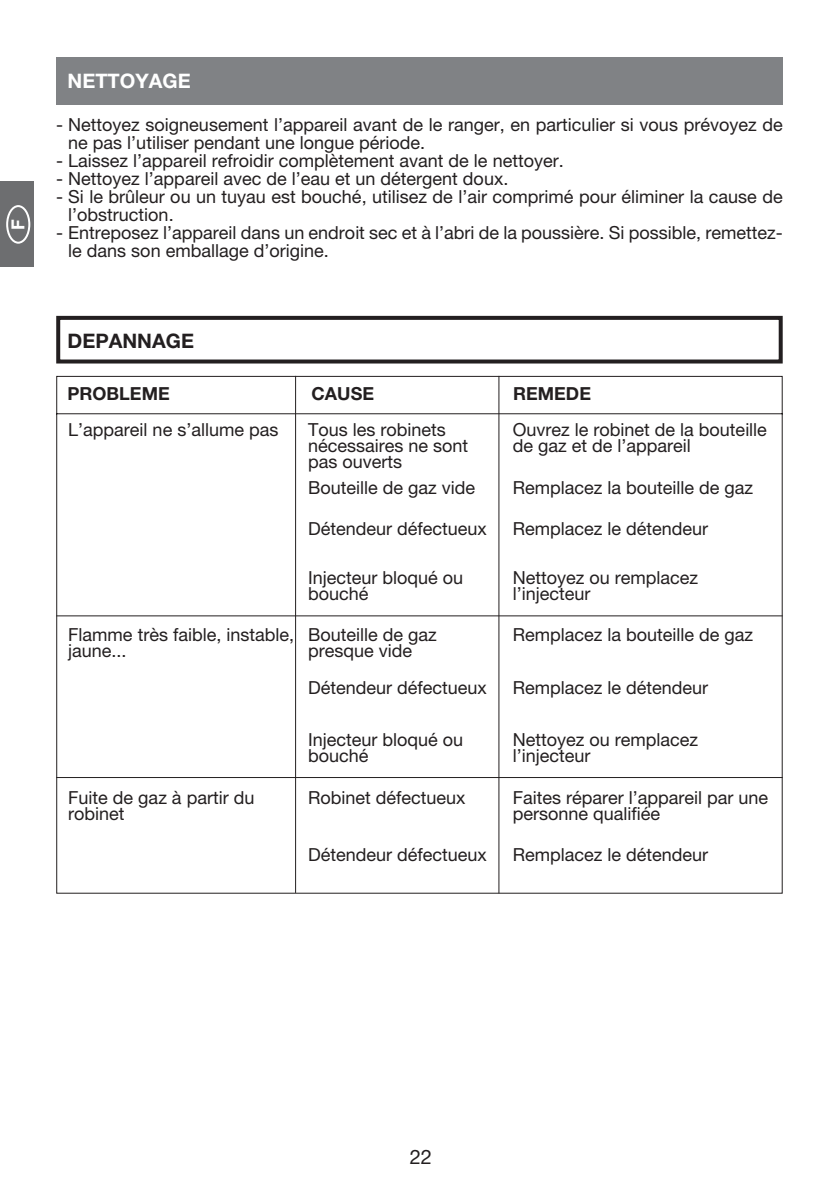
<style>
.page{position:relative;width:840px;height:1191px;background:#fff}
.page>*{position:absolute;margin:0;border:0;box-sizing:border-box;transform-origin:0 0}
.t1{font:700 20px "Helvetica Neue";color:#fff}
.t2{font:700 20px "Helvetica Neue";color:#231f20}
.t3{font:20px "Helvetica Neue";color:#231f20}
.t4{font:18px/16px "Helvetica Neue";color:#231f20}
.t5{font:700 18px "Helvetica Neue";color:#231f20}
.t6{font:700 18px "Helvetica Neue";color:#fff}
</style>
<div class="page">
<div style="left:56px;top:57px;width:726px;height:48px;background:#808285"></div>
<div style="left:56px;top:316px;width:726px;height:47px;border:4px solid #231f20"></div>
<svg style="left:56px;top:375px;width:727px;height:519px"></svg>
<hr style="left:295px;top:376px;width:1px;height:517px;background:#231f20">
<hr style="left:498px;top:376px;width:1px;height:517px;background:#231f20">
<hr style="left:56px;top:615px;width:726px;height:1px;background:#231f20">
<hr style="left:56px;top:777px;width:726px;height:1px;background:#231f20">
<div style="left:0;top:182px;width:34px;height:85px;background:#6d6e70"></div>
<svg style="left:6px;top:205px;width:24px;height:39px"></svg>
<p class="t6" style="left:12px;top:230px;width:12px;rotate:-90deg">F</p>
<p class="t1" style="left:68px;top:74px;width:124px">NETTOYAGE</p>
<p class="t4" style="left:68px;top:117px;width:715px;line-height:18px;text-indent:-12px">- Nettoyez soigneusement l’appareil avant de le ranger, en particulier si vous prévoyez de ne pas l’utiliser pendant une longue période.</p>
<p class="t4" style="left:56px;top:154px;width:508px">- Laissez l’appareil refroidir complètement avant de le nettoyer.</p>
<p class="t4" style="left:56px;top:172px;width:453px">- Nettoyez l’appareil avec de l’eau et un détergent doux.</p>
<p class="t4" style="left:68px;top:189px;width:715px;line-height:18px;text-indent:-12px">- Si le brûleur ou un tuyau est bouché, utilisez de l’air comprimé pour éliminer la cause de l’obstruction.</p>
<p class="t4" style="left:68px;top:225px;width:715px;line-height:18px;text-indent:-12px">- Entreposez l’appareil dans un endroit sec et à l’abri de la poussière. Si possible, remettez&shy;le dans son emballage d’origine.</p>
<p class="t2" style="left:68px;top:333px;width:128px">DEPANNAGE</p>
<p class="t5" style="left:68px;top:387px;width:103px">PROBLEME</p>
<p class="t5" style="left:311px;top:387px;width:64px">CAUSE</p>
<p class="t5" style="left:513px;top:387px;width:79px">REMEDE</p>
<p class="t4" style="left:308px;top:423px;width:161px">Tous les robinets nécessaires ne sont pas ouverts</p>
<p class="t4" style="left:308px;top:481px;width:168px">Bouteille de gaz vide</p>
<p class="t4" style="left:308px;top:523px;width:180px">Détendeur défectueux</p>
<p class="t4" style="left:308px;top:571px;width:157px">Injecteur bloqué ou bouché</p>
<p class="t4" style="left:308px;top:628px;width:130px">Bouteille de gaz presque vide</p>
<p class="t4" style="left:308px;top:681px;width:180px">Détendeur défectueux</p>
<p class="t4" style="left:308px;top:733px;width:157px">Injecteur bloqué ou bouché</p>
<p class="t4" style="left:308px;top:792px;width:159px">Robinet défectueux</p>
<p class="t4" style="left:512px;top:423px;width:255px">Ouvrez le robinet de la bouteille de gaz et de l’appareil</p>
<p class="t4" style="left:512px;top:481px;width:242px">Remplacez la bouteille de gaz</p>
<p class="t4" style="left:512px;top:523px;width:197px">Remplacez le détendeur</p>
<p class="t4" style="left:512px;top:571px;width:187px">Nettoyez ou remplacez l’injecteur</p>
<p class="t4" style="left:512px;top:628px;width:242px">Remplacez la bouteille de gaz</p>
<p class="t4" style="left:512px;top:681px;width:197px">Remplacez le détendeur</p>
<p class="t4" style="left:512px;top:733px;width:187px">Nettoyez ou remplacez l’injecteur</p>
<p class="t4" style="left:512px;top:792px;width:257px">Faites réparer l’appareil par une personne qualifiée</p>
<p class="t4" style="left:512px;top:848px;width:197px">Remplacez le détendeur</p>
<p class="t4" style="left:68px;top:423px;width:212px">L’appareil ne s’allume pas</p>
<p class="t4" style="left:68px;top:628px;width:227px">Flamme très faible, instable, jaune...</p>
<p class="t4" style="left:68px;top:792px;width:187px">Fuite de gaz à partir du robinet</p>
<p class="t4" style="left:308px;top:848px;width:180px">Détendeur défectueux</p>
<p class="t3" style="left:409px;top:1149px;width:24px">22</p>
</div>
